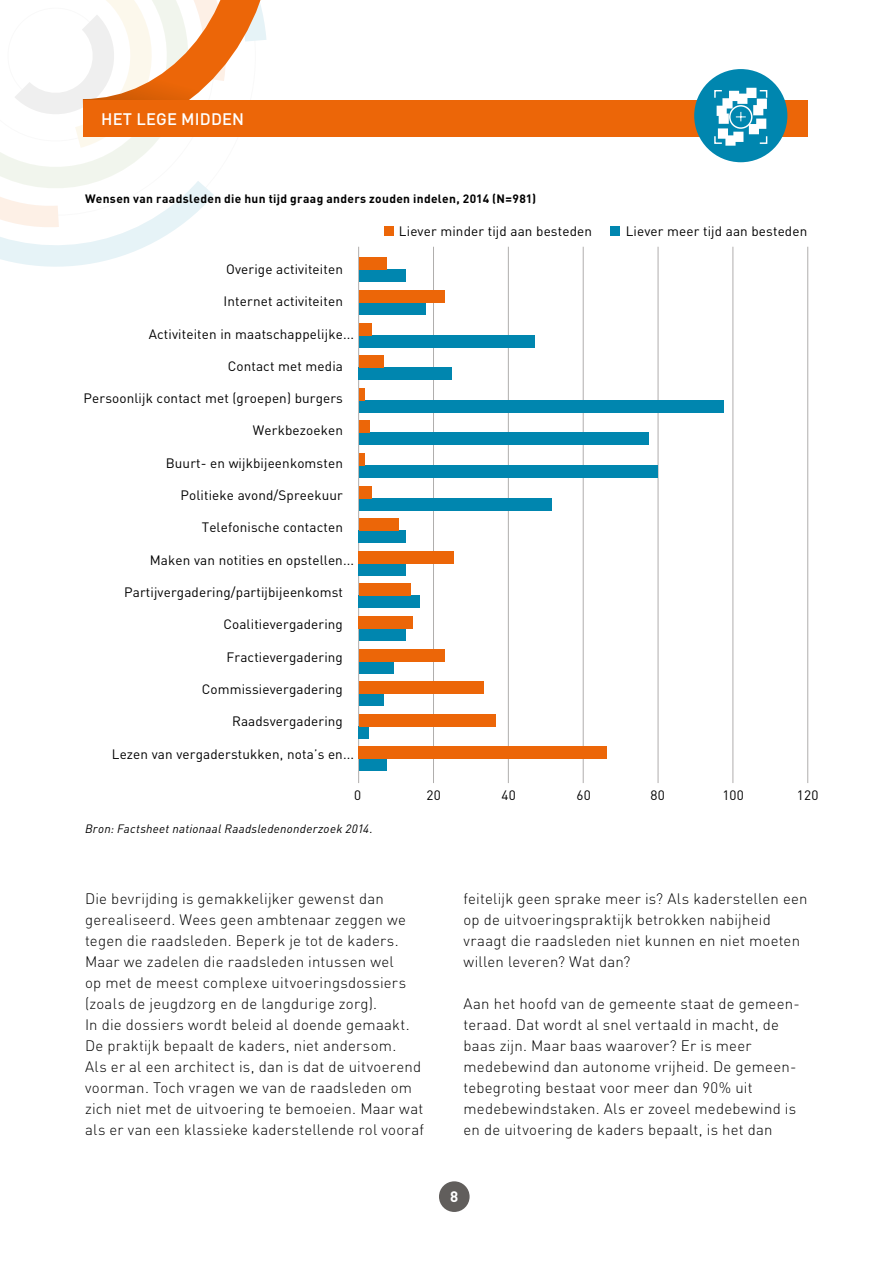
<style>
.page{position:relative;width:893px;height:1263px;background:#fff}
.page>*{position:absolute;margin:0;border:0;box-sizing:border-box;transform-origin:0 0}
.t1{font:500 16.5px "DIN";letter-spacing:.01em;color:#fff}
.t2{font:300 15px/21px "DIN";letter-spacing:.015em;color:#000}
.t3{font:700 15px "DIN";color:#fff}
.t4{font:13.5px "DIN";letter-spacing:.01em;color:#000}
.t5{font:700 12px "DIN";letter-spacing:.025em;color:#000}
.t6{font:italic 12px "DIN";letter-spacing:.025em;color:#000}
</style>
<div class="page">
<svg style="left:0;top:0;width:293px;height:267px"></svg>
<div style="left:83px;top:100px;width:725px;height:36px;background:#ec6608"></div>
<div style="left:439px;top:1181px;width:31px;height:31px;background:#615e5c;border-radius:50%"></div>
<div style="left:694px;top:69px;width:93px;height:93px;background:#0086af;border-radius:50%"></div>
<svg style="left:714px;top:88px;width:54px;height:58px"></svg>
<hr style="left:358px;top:247px;width:1px;height:536px;background:#b0aead">
<hr style="left:433px;top:247px;width:1px;height:536px;background:#b0aead">
<hr style="left:508px;top:247px;width:1px;height:536px;background:#b0aead">
<hr style="left:583px;top:247px;width:1px;height:536px;background:#b0aead">
<hr style="left:658px;top:247px;width:1px;height:536px;background:#b0aead">
<hr style="left:732px;top:247px;width:1px;height:536px;background:#b0aead">
<hr style="left:807px;top:247px;width:1px;height:536px;background:#b0aead">
<div style="left:359px;top:270px;width:47px;height:12px;background:#0086af"></div>
<div style="left:359px;top:258px;width:27px;height:12px;background:#ec6608"></div>
<div style="left:359px;top:302px;width:66px;height:13px;background:#0086af"></div>
<div style="left:359px;top:290px;width:85px;height:13px;background:#ec6608"></div>
<div style="left:359px;top:335px;width:176px;height:12px;background:#0086af"></div>
<div style="left:359px;top:323px;width:13px;height:12px;background:#ec6608"></div>
<div style="left:359px;top:368px;width:93px;height:12px;background:#0086af"></div>
<div style="left:359px;top:355px;width:25px;height:13px;background:#ec6608"></div>
<div style="left:359px;top:400px;width:365px;height:12px;background:#0086af"></div>
<div style="left:359px;top:388px;width:6px;height:12px;background:#ec6608"></div>
<div style="left:359px;top:433px;width:289px;height:12px;background:#0086af"></div>
<div style="left:359px;top:421px;width:10px;height:12px;background:#ec6608"></div>
<div style="left:359px;top:465px;width:299px;height:13px;background:#0086af"></div>
<div style="left:359px;top:453px;width:6px;height:13px;background:#ec6608"></div>
<div style="left:359px;top:498px;width:192px;height:12px;background:#0086af"></div>
<div style="left:359px;top:486px;width:13px;height:12px;background:#ec6608"></div>
<div style="left:359px;top:531px;width:47px;height:12px;background:#0086af"></div>
<div style="left:359px;top:518px;width:39px;height:13px;background:#ec6608"></div>
<div style="left:359px;top:563px;width:47px;height:12px;background:#0086af"></div>
<div style="left:359px;top:551px;width:95px;height:12px;background:#ec6608"></div>
<div style="left:359px;top:596px;width:61px;height:12px;background:#0086af"></div>
<div style="left:359px;top:584px;width:51px;height:12px;background:#ec6608"></div>
<div style="left:359px;top:628px;width:46px;height:13px;background:#0086af"></div>
<div style="left:359px;top:616px;width:54px;height:13px;background:#ec6608"></div>
<div style="left:359px;top:661px;width:34px;height:12px;background:#0086af"></div>
<div style="left:359px;top:649px;width:86px;height:12px;background:#ec6608"></div>
<div style="left:359px;top:693px;width:25px;height:13px;background:#0086af"></div>
<div style="left:359px;top:681px;width:124px;height:13px;background:#ec6608"></div>
<div style="left:359px;top:726px;width:10px;height:12px;background:#0086af"></div>
<div style="left:359px;top:714px;width:137px;height:12px;background:#ec6608"></div>
<div style="left:359px;top:759px;width:27px;height:12px;background:#0086af"></div>
<div style="left:359px;top:747px;width:248px;height:12px;background:#ec6608"></div>
<div style="left:384px;top:227px;width:9px;height:9px;background:#ec6608"></div>
<div style="left:611px;top:227px;width:9px;height:9px;background:#0086af"></div>
<p class="t1" style="left:101px;top:108px;width:145px">HET LEGE MIDDEN</p>
<p class="t5" style="left:85px;top:191px;width:453px">Wensen van raadsleden die hun tijd graag anders zouden indelen, 2014 (N=981)</p>
<p class="t4" style="left:226px;top:261px;width:118px">Overige activiteiten</p>
<p class="t4" style="left:224px;top:294px;width:121px">Internet activiteiten</p>
<p class="t4" style="left:149px;top:326px;width:207px">Activiteiten in maatschappelijke...</p>
<p class="t4" style="left:228px;top:358px;width:117px">Contact met media</p>
<p class="t4" style="left:84px;top:391px;width:261px">Persoonlijk contact met (groepen) burgers</p>
<p class="t4" style="left:253px;top:423px;width:92px">Werkbezoeken</p>
<p class="t4" style="left:166px;top:455px;width:179px">Buurt- en wijkbijeenkomsten</p>
<p class="t4" style="left:180px;top:488px;width:164px">Politieke avond/Spreekuur</p>
<p class="t4" style="left:202px;top:520px;width:143px">Telefonische contacten</p>
<p class="t4" style="left:150px;top:552px;width:206px">Maken van notities en opstellen...</p>
<p class="t4" style="left:124px;top:584px;width:220px">Partijvergadering/partijbijeenkomst</p>
<p class="t4" style="left:223px;top:617px;width:121px">Coalitievergadering</p>
<p class="t4" style="left:227px;top:649px;width:118px">Fractievergadering</p>
<p class="t4" style="left:202px;top:681px;width:143px">Commissievergadering</p>
<p class="t4" style="left:232px;top:714px;width:112px">Raadsvergadering</p>
<p class="t4" style="left:112px;top:746px;width:244px">Lezen van vergaderstukken, nota’s en...</p>
<p class="t4" style="left:399px;top:224px;width:195px">Liever minder tijd aan besteden</p>
<p class="t4" style="left:626px;top:224px;width:183px">Liever meer tijd aan besteden</p>
<p class="t4" style="left:354px;top:788px;width:9px">0</p>
<p class="t4" style="left:426px;top:788px;width:16px">20</p>
<p class="t4" style="left:502px;top:788px;width:16px">40</p>
<p class="t4" style="left:576px;top:788px;width:16px">60</p>
<p class="t4" style="left:650px;top:788px;width:16px">80</p>
<p class="t4" style="left:722px;top:788px;width:23px">100</p>
<p class="t4" style="left:797px;top:788px;width:23px">120</p>
<p class="t6" style="left:85px;top:821px;width:289px">Bron: Factsheet nationaal Raadsledenonderzoek 2014.</p>
<p class="t2" style="left:85px;top:887px;width:340px">Die bevrijding is gemakkelijker gewenst dan gerealiseerd. Wees geen ambtenaar zeggen we tegen die raadsleden. Beperk je tot de kaders.<br>Maar we zadelen die raadsleden intussen wel<br>op met de meest complexe uitvoeringsdossiers (zoals de jeugdzorg en de langdurige zorg).<br>In die dossiers wordt beleid al doende gemaakt.<br>De praktijk bepaalt de kaders, niet andersom.<br>Als er al een architect is, dan is dat de uitvoerend voorman. Toch vragen we van de raadsleden om zich niet met de uitvoering te bemoeien. Maar wat als er van een klassieke kaderstellende rol vooraf</p>
<p class="t2" style="left:463px;top:887px;width:346px">feitelijk geen sprake meer is? Als kaderstellen een op de uitvoeringspraktijk betrokken nabijheid vraagt die raadsleden niet kunnen en niet moeten willen leveren? Wat dan?</p>
<p class="t2" style="left:463px;top:992px;width:338px">Aan het hoofd van de gemeente staat de gemeen&shy;teraad. Dat wordt al snel vertaald in macht, de baas zijn. Maar baas waarover? Er is meer medebewind dan autonome vrijheid. De gemeen&shy;tebegroting bestaat voor meer dan 90% uit medebewindstaken. Als er zoveel medebewind is en de uitvoering de kaders bepaalt, is het dan</p>
<p class="t3" style="left:450px;top:1186px;width:10px">8</p>
</div>
